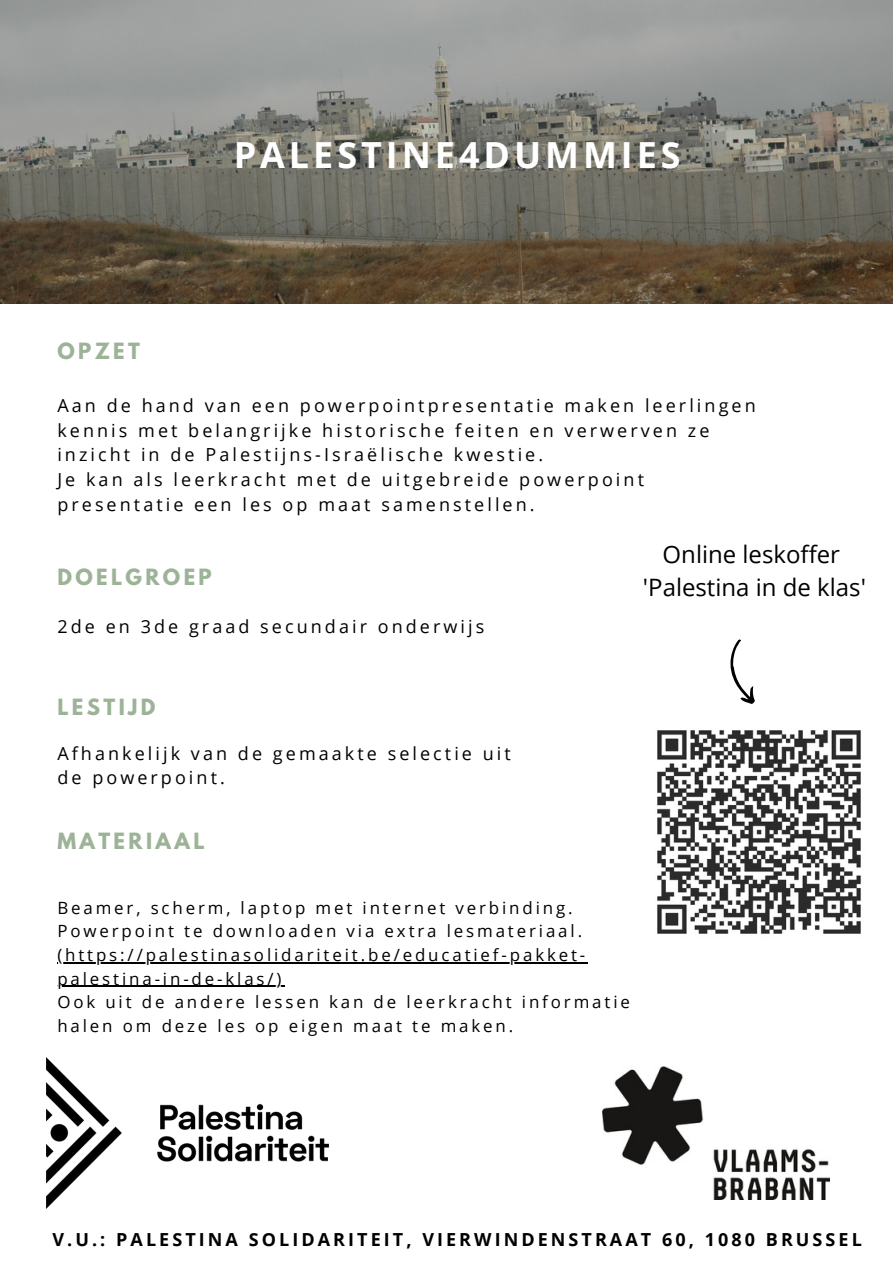
<style>
.page{position:relative;width:893px;height:1264px;background:#fff}
.page>*{position:absolute;margin:0;border:0;box-sizing:border-box;transform-origin:0 0}
.t1{font:700 36px "Open Sans";letter-spacing:.11em;color:#fff}
.t2{font:24px/32.5px "Open Sans";color:#000;text-align:center}
.t3{font:700 19.8px "League Spartan";letter-spacing:.17em;color:#9db398}
.t4{font:18px/24.8px "Open Sans";letter-spacing:.17em;color:#000}
.t5{font:700 18px "Open Sans";letter-spacing:.17em;color:#000}
.t6{font:16.8px/23.5px "Open Sans";letter-spacing:.17em;color:#000}
</style>
<div class="page">
<img style="left:0;top:0;width:892px;height:304px">
<img style="left:46px;top:1057px;width:282px;height:151px">
<img style="left:602px;top:1066px;width:227px;height:133px">
<svg style="left:730px;top:639px;width:25px;height:65px"></svg>
<img style="left:657px;top:730px;width:204px;height:204px">
<hr style="left:57px;top:962px;width:531px;height:1px;background:#000">
<hr style="left:57px;top:985px;width:227px;height:1px;background:#000">
<p class="t3" style="left:57px;top:341px;width:84px">OPZET</p>
<h1 class="t1" style="left:234px;top:129px;width:448px">PALESTINE4DUMMIES</h1>
<p class="t4" style="left:57px;top:392px;width:699px">Aan de hand van een powerpointpresentatie maken leerlingen kennis met belangrijke historische feiten en verwerven ze inzicht in de Palestijns-Israëlische kwestie.<br>Je kan als leerkracht met de uitgebreide powerpoint presentatie een les op maat samenstellen.</p>
<p class="t3" style="left:57px;top:567px;width:156px">DOELGROEP</p>
<p class="t4" style="left:57px;top:613px;width:428px">2de en 3de graad secundair onderwijs</p>
<h2 class="t2" style="left:643px;top:537px;width:224px">Online leskoffer 'Palestina in de klas'</h2>
<p class="t3" style="left:57px;top:697px;width:100px">LESTIJD</p>
<p class="t4" style="left:57px;top:740px;width:455px">Afhankelijk van de gemaakte selectie uit de powerpoint.</p>
<p class="t3" style="left:57px;top:831px;width:149px">MATERIAAL</p>
<p class="t6" style="left:57px;top:895px;width:574px">Beamer, scherm, laptop met internet verbinding.<br>Powerpoint te downloaden via extra lesmateriaal. (https://palestinasolidariteit.be/educatief-pakket&shy;palestina-in-de-klas/)<br>Ook uit de andere lessen kan de leerkracht informatie halen om deze les op eigen maat te maken.</p>
<p class="t5" style="left:52px;top:1226px;width:810px">V.U.: PALESTINA SOLIDARITEIT, VIERWINDENSTRAAT 60, 1080 BRUSSEL</p>
</div>
